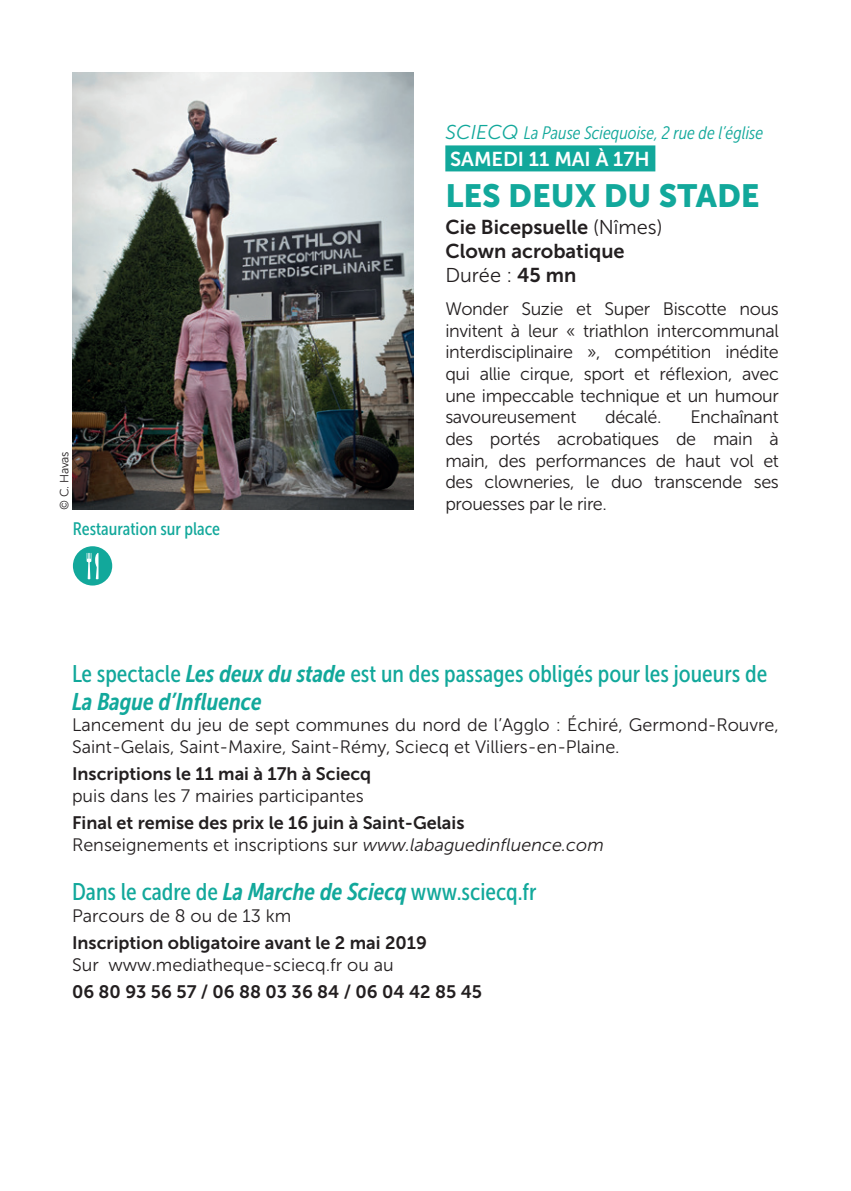
<style>
.page{position:relative;width:851px;height:1191px;background:#fff}
.page>*{position:absolute;margin:0;border:0;box-sizing:border-box;transform-origin:0 0}
.t1{font:32px "Museo Sans 900";color:#12a89b}
.t2{font:24px/28px "Museo Sans Cond 500";color:#12a89b}
.t3{font:20px "Museo Sans 700";color:#231f20}
.t4{font:20px "Museo Sans 700";color:#fff}
.t5{font:20px "Museo Sans 300";color:#231f20}
.t6{font:18px/21.6px "Museo Sans 300";color:#231f20;text-align:justify}
.t7{font:18px "Museo Sans 700";color:#231f20}
.t8{font:italic 18px "Museo Sans Cond 300";color:#12a89b}
.t9{font:18px "Museo Sans Cond 500";color:#12a89b}
.t10{font:18px "Museo Sans 300";letter-spacing:-.02em;color:#231f20}
.t11{font:12px "Museo Sans 300";letter-spacing:-.02em;color:#231f20}
.s1{font-family:"Museo Sans 300";font-size:20px}
.s2{font-family:"Museo Sans 300"}
.s3{font-family:"Museo Sans 700"}
.s4{font-family:"Museo Sans Cond 700";font-style:italic}
.s5{font-style:italic}
</style>
<div class="page">
<div style="left:445px;top:145px;width:210px;height:26px;background:#12a89b"></div>
<img style="left:72px;top:72px;width:341px;height:438px">
<div style="left:73px;top:546px;width:39px;height:39px;background:#12a89b;border-radius:50%"></div>
<svg style="left:87px;top:553px;width:11px;height:26px"></svg>
<p class="t11" style="left:58px;top:510px;width:60px;rotate:-90deg">© C. Havas</p>
<p class="t9" style="left:73px;top:518px;width:149px">Restauration sur place</p>
<p class="t8" style="left:445px;top:123px;width:319px"><span class="s1">SCIECQ</span> La Pause Sciequoise, 2 rue de l’église</p>
<p class="t4" style="left:450px;top:148px;width:201px">SAMEDI 11 MAI À 17H</p>
<p class="t1" style="left:445px;top:178px;width:316px">LES DEUX DU STADE</p>
<p class="t3" style="left:445px;top:216px;width:219px">Cie Bicepsuelle <span class="s2">(Nîmes)</span></p>
<p class="t3" style="left:445px;top:240px;width:181px">Clown acrobatique</p>
<p class="t5" style="left:445px;top:265px;width:132px">Durée : <span class="s3">45 mn</span></p>
<p class="t6" style="left:445px;top:298px;width:335px">Wonder Suzie et Super Biscotte nous invitent à leur « triathlon intercommunal interdisciplinaire », compétition inédite qui allie cirque, sport et réflexion, avec une impeccable technique et un humour savoureusement</p>
<p class="t6" style="left:445px;top:406px;width:335px;text-indent:245px">Enchaînant des portés acrobatiques de main à main, des performances de haut vol et des clowneries, le duo transcende ses</p>
<p class="t6" style="left:605px;top:406px;width:58px">décalé.</p>
<p class="t10" style="left:445px;top:494px;width:163px">prouesses par le rire.</p>
<p class="t2" style="left:72px;top:659px;width:696px">Le spectacle <span class="s4">Les deux du stade</span> est un des passages obligés pour les joueurs de<br><span class="s4">La Bague d’Influence</span></p>
<p class="t6" style="left:72px;top:714px;width:708px">Lancement du jeu de sept communes du nord de l’Agglo : Échiré, Germond-Rouvre,<br>Saint-Gelais, Saint-Maxire, Saint-Rémy, Sciecq et Villiers-en-Plaine.</p>
<p class="t6" style="left:72px;top:763px;width:301px"><span class="s3">Inscriptions le 11 mai à 17h à Sciecq </span>puis dans les 7 mairies participantes</p>
<p class="t7" style="left:72px;top:812px;width:394px">Final et remise des prix le 16 juin à Saint-Gelais</p>
<p class="t6" style="left:72px;top:833px;width:533px">Renseignements et inscriptions sur <span class="s5">www.labaguedinfluence.com</span></p>
<p class="t2" style="left:72px;top:878px;width:466px">Dans le cadre de <span class="s4">La Marche de Sciecq</span> www.sciecq.fr</p>
<p class="t6" style="left:72px;top:905px;width:221px">Parcours de 8 ou de 13 km</p>
<p class="t7" style="left:72px;top:932px;width:356px">Inscription obligatoire avant le 2 mai 2019</p>
<p class="t6" style="left:72px;top:953px;width:323px">Sur www.mediatheque-sciecq.fr ou au</p>
<p class="t7" style="left:72px;top:981px;width:411px">06 80 93 56 57 / 06 88 03 36 84 / 06 04 42 85 45</p>
</div>
